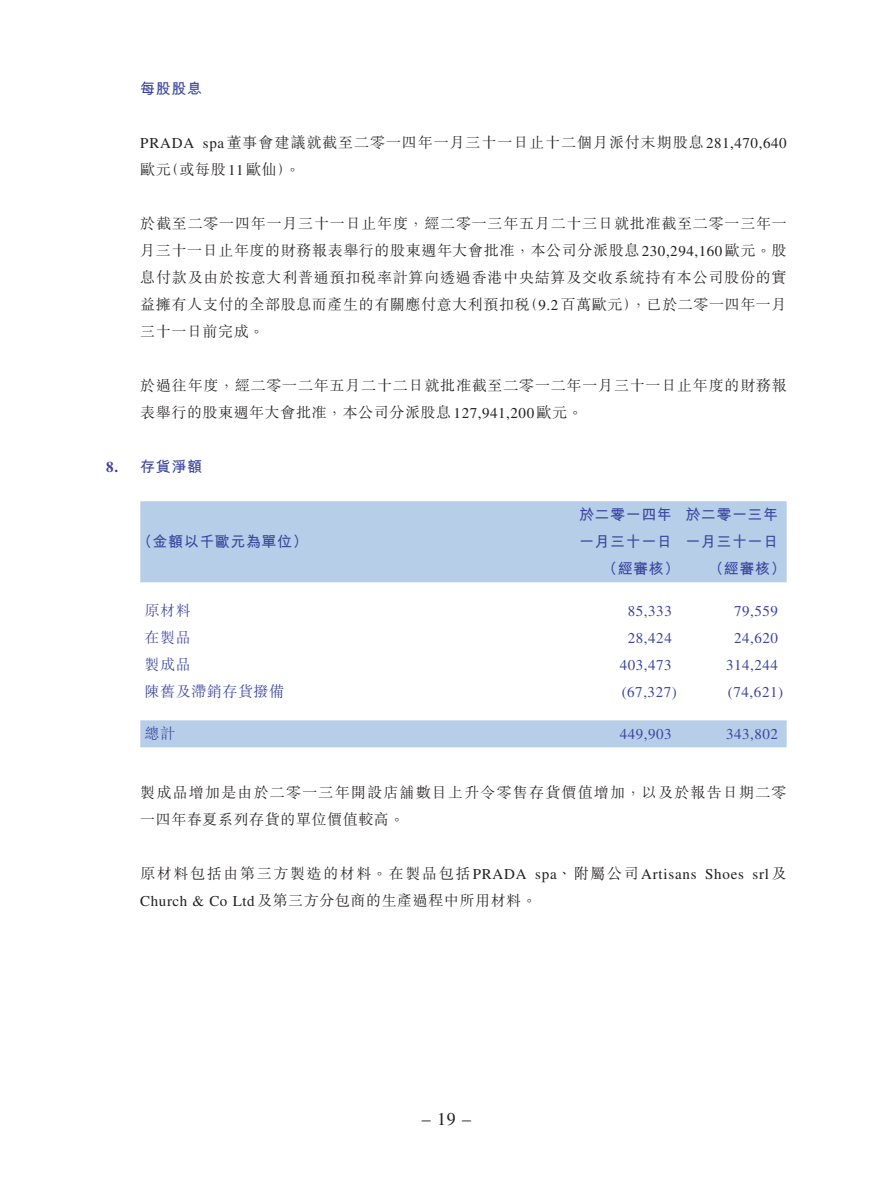
<style>
.page{position:relative;width:893px;height:1191px;background:#fff}
.page>*{position:absolute;margin:0;border:0;box-sizing:border-box;transform-origin:0 0}
.t1{font:18px "Times LT Std";color:#231f20}
._2__附註內文{font:300 15px/27px "M Sung HK";letter-spacing:.055em;color:#231f20}
._2__附註內文-2{font:300 15px/27px "M Sung HK";letter-spacing:.11em;color:#231f20}
._2__附註內文-3{font:15px "Times LT Std";letter-spacing:.035em;color:#3b459d}
._2__附註內文-4{font:300 15px/27px "M Sung HK";letter-spacing:.08em;color:#231f20}
._2__附註內文-5{font:700 15px "M Hei HK";letter-spacing:.04em;color:#3b459d}
._2__附註內文-6{font:300 15px "M Sung HK";letter-spacing:.04em;color:#3b459d}
.s1{font-family:"Times LT Std";font-weight:400}
.s2{font-family:"Times LT Std"}
</style>
<div class="page">
<svg style="left:140px;top:501px;width:647px;height:246px"></svg>
<p class="_2__附註內文-5" style="left:140px;top:78px;width:63px">每股股息</p>
<p class="_2__附註內文" style="left:140px;top:128px;width:648px"><span class="s1">PRADA spa</span>董事會建議就截至二零一四年一月三十一日止十二個月派付末期股息<span class="s1">281,470,640</span>歐元（或每股<span class="s1">11</span>歐仙）。</p>
<p class="_2__附註內文" style="left:140px;top:209px;width:648px;text-align:justify">於截至二零一四年一月三十一日止年度，經二零一三年五月二十三日就批准截至二零一三年一月三十一日止年度的財務報表舉行的股東週年大會批准，本公司分派股息<span class="s1">230,294,160</span>歐元。股息付款及由於按意大利普通預扣稅率計算向透過香港中央結算及交收系統持有本公司股份的實益擁有人支付的全部股息而產生的有關應付意大利預扣稅（<span class="s1">9.2</span>百萬歐元），已於二零一四年一月三十一日前完成。</p>
<p class="_2__附註內文" style="left:140px;top:371px;width:648px">於過往年度，經二零一二年五月二十二日就批准截至二零一二年一月三十一日止年度的財務報表舉行的股東週年大會批准，本公司分派股息<span class="s1">127,941,200</span>歐元。</p>
<p class="_2__附註內文-5" style="left:106px;top:456px;width:97px"><span class="s2">8.</span> 存貨淨額</p>
<p class="_2__附註內文-5" style="left:137px;top:531px;width:172px">（金額以千歐元為單位）</p>
<p class="_2__附註內文-5" style="left:579px;top:504px;width:94px">於二零一四年</p>
<p class="_2__附註內文-5" style="left:579px;top:531px;width:94px">一月三十一日</p>
<p class="_2__附註內文-5" style="left:602px;top:558px;width:79px">（經審核）</p>
<p class="_2__附註內文-5" style="left:685px;top:504px;width:94px">於二零一三年</p>
<p class="_2__附註內文-5" style="left:685px;top:531px;width:94px">一月三十一日</p>
<p class="_2__附註內文-5" style="left:708px;top:558px;width:79px">（經審核）</p>
<p class="_2__附註內文-6" style="left:145px;top:600px;width:48px">原材料</p>
<p class="_2__附註內文-3" style="left:628px;top:603px;width:46px">85,333</p>
<p class="_2__附註內文-3" style="left:734px;top:603px;width:46px">79,559</p>
<p class="_2__附註內文-6" style="left:145px;top:627px;width:48px">在製品</p>
<p class="_2__附註內文-3" style="left:628px;top:630px;width:46px">28,424</p>
<p class="_2__附註內文-3" style="left:734px;top:630px;width:46px">24,620</p>
<p class="_2__附註內文-6" style="left:145px;top:654px;width:48px">製成品</p>
<p class="_2__附註內文-3" style="left:620px;top:657px;width:54px">403,473</p>
<p class="_2__附註內文-3" style="left:726px;top:657px;width:54px">314,244</p>
<p class="_2__附註內文-6" style="left:145px;top:681px;width:141px">陳舊及滯銷存貨撥備</p>
<p class="_2__附註內文-3" style="left:622px;top:684px;width:57px">(67,327)</p>
<p class="_2__附註內文-3" style="left:728px;top:684px;width:57px">(74,621)</p>
<p class="_2__附註內文-6" style="left:145px;top:723px;width:32px">總計</p>
<p class="_2__附註內文-3" style="left:620px;top:726px;width:54px">449,903</p>
<p class="_2__附註內文-3" style="left:726px;top:726px;width:54px">343,802</p>
<p class="_2__附註內文-4" style="left:140px;top:777px;width:648px">製成品增加是由於二零一三年開設店舖數目上升令零售存貨價值增加，以及於報告日期二零一四年春夏系列存貨的單位價值較高。</p>
<p class="_2__附註內文-2" style="left:140px;top:858px;width:648px">原材料包括由第三方製造的材料。在製品包括<span class="s1">PRADA spa</span>、附屬公司<span class="s1">Artisans Shoes srl</span>及<br><span class="s1">Church &amp; Co Ltd</span>及第三方分包商的生產過程中所用材料。</p>
<p class="t1" style="left:422px;top:1109px;width:51px">–19–</p>
</div>
